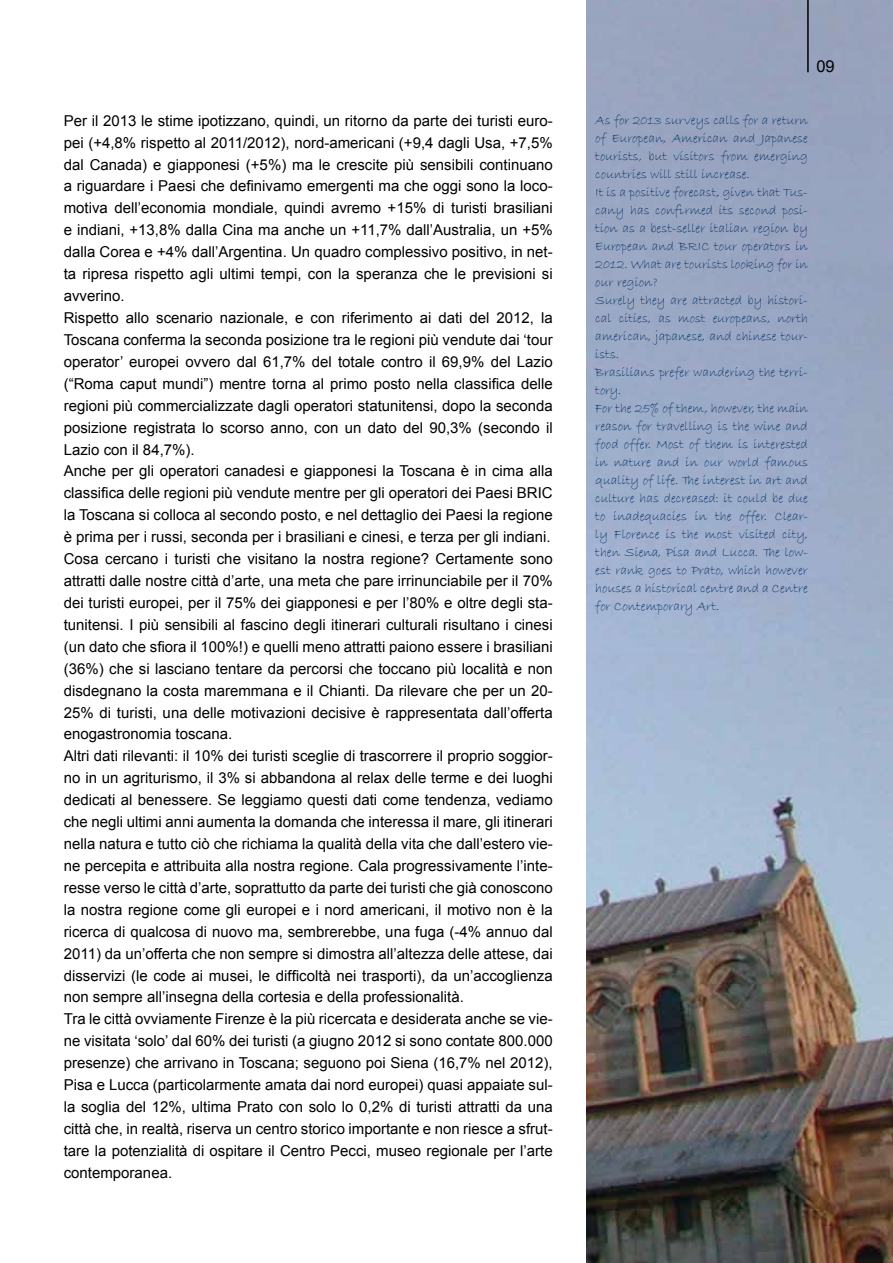
<style>
.page{position:relative;width:893px;height:1263px;background:#fff}
.page>*{position:absolute;margin:0;border:0;box-sizing:border-box;transform-origin:0 0}
.t1{font:16.5px "Arial";color:#000}
.t2{font:15px/21.9px "Arial";color:#000}
.t3{font:13.5px/18px "Bradley Hand ITC Std";color:#002c61}
</style>
<div class="page">
<img style="left:587px;top:935px;width:306px;height:328px">
<svg style="left:587px;top:0;width:306px;height:935px;background:#9caac4"></svg>
<hr style="left:807px;top:0;width:2px;height:72px;background:#000">
<p class="t1" style="left:816px;top:56px;width:20px">09</p>
<p class="t2" style="left:64px;top:110px;width:490px">Per il 2013 le stime ipotizzano, quindi, un ritorno da parte dei turisti euro&shy;pei (+4,8% rispetto al 2011/2012), nord-americani (+9,4 dagli Usa, +7,5% dal Canada) e giapponesi (+5%) ma le crescite più sensibili continuano a riguardare i Paesi che definivamo emergenti ma che oggi sono la loco&shy;motiva dell’economia mondiale, quindi avremo +15% di turisti brasiliani e indiani, +13,8% dalla Cina ma anche un +11,7% dall’Australia, un +5% dalla Corea e +4% dall’Argentina. Un quadro complessivo positivo, in net&shy;ta ripresa rispetto agli ultimi tempi, con la speranza che le previsioni si avverino.<br>Rispetto allo scenario nazionale, e con riferimento ai dati del 2012, la Toscana conferma la seconda posizione tra le regioni più vendute dai ‘tour operator’ europei ovvero dal 61,7% del totale contro il 69,9% del Lazio (“Roma caput mundi”) mentre torna al primo posto nella classifica delle regioni più commercializzate dagli operatori statunitensi, dopo la seconda posizione registrata lo scorso anno, con un dato del 90,3% (secondo il Lazio con il 84,7%).<br>Anche per gli operatori canadesi e giapponesi la Toscana è in cima alla classifica delle regioni più vendute mentre per gli operatori dei Paesi BRIC la Toscana si colloca al secondo posto, e nel dettaglio dei Paesi la regione è prima per i russi, seconda per i brasiliani e cinesi, e terza per gli indiani.<br>Cosa cercano i turisti che visitano la nostra regione? Certamente sono attratti dalle nostre città d’arte, una meta che pare irrinunciabile per il 70% dei turisti europei, per il 75% dei giapponesi e per l’80% e oltre degli sta&shy;tunitensi. I più sensibili al fascino degli itinerari culturali risultano i cinesi (un dato che sfiora il 100%!) e quelli meno attratti paiono essere i brasiliani (36%) che si lasciano tentare da percorsi che toccano più località e non disdegnano la costa maremmana e il Chianti. Da rilevare che per un 20- 25% di turisti, una delle motivazioni decisive è rappresentata dall’offerta enogastronomia toscana.<br>Altri dati rilevanti: il 10% dei turisti sceglie di trascorrere il proprio soggior&shy;no in un agriturismo, il 3% si abbandona al relax delle terme e dei luoghi dedicati al benessere. Se leggiamo questi dati come tendenza, vediamo che negli ultimi anni aumenta la domanda che interessa il mare, gli itinerari nella natura e tutto ciò che richiama la qualità della vita che dall’estero vie&shy;ne percepita e attribuita alla nostra regione. Cala progressivamente l’inte&shy;resse verso le città d’arte, soprattutto da parte dei turisti che già conoscono la nostra regione come gli europei e i nord americani, il motivo non è la ricerca di qualcosa di nuovo ma, sembrerebbe, una fuga (-4% annuo dal 2011) da un’offerta che non sempre si dimostra all’altezza delle attese, dai disservizi (le code ai musei, le difficoltà nei trasporti), da un’accoglienza non sempre all’insegna della cortesia e della professionalità.<br>Tra le città ovviamente Firenze è la più ricercata e desiderata anche se vie&shy;ne visitata ‘solo’ dal 60% dei turisti (a giugno 2012 si sono contate 800.000 presenze) che arrivano in Toscana; seguono poi Siena (16,7% nel 2012), Pisa e Lucca (particolarmente amata dai nord europei) quasi appaiate sul&shy;la soglia del 12%, ultima Prato con solo lo 0,2% di turisti attratti da una città che, in realtà, riserva un centro storico importante e non riesce a sfrut&shy;tare la potenzialità di ospitare il Centro Pecci, museo regionale per l’arte contemporanea.</p>
<p class="t3" style="left:595px;top:112px;width:214px">As for 2013 surveys calls for a return of European, American and Japanese tourists, but visitors from emerging countries will still increase.<br>It is a positive forecast, given that Tus&shy;cany has confirmed its second posi&shy;tion as a best-seller italian region by European and BRIC tour operators in 2012. What are tourists looking for in our region?<br>Surely they are attracted by histori&shy;cal cities, as most europeans, north american, japanese, and chinese tour&shy;ists.<br>Brasilians prefer wandering the terri&shy;tory.<br>For the 25% of them, however, the main reason for travelling is the wine and food offer. Most of them is interested in nature and in our world famous quality of life. The interest in art and culture has decreased: it could be due to inadequacies in the offer. Clear&shy;ly Florence is the most visited city, then Siena, Pisa and Lucca. The low&shy;est rank goes to Prato, which however houses a historical centre and a Centre for Contemporary Art.</p>
</div>
